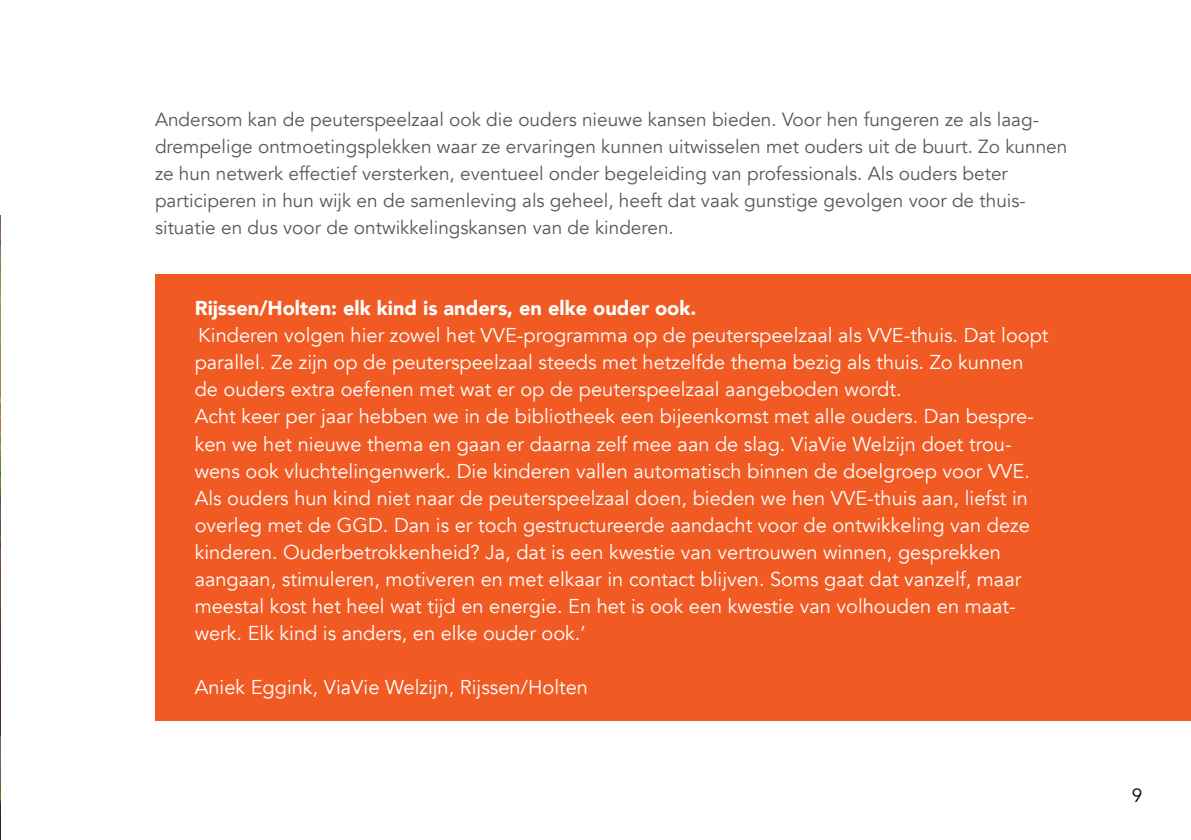
<style>
.page{position:relative;width:1191px;height:840px;background:#fff}
.page>*{position:absolute;margin:0;border:0;box-sizing:border-box;transform-origin:0 0}
.t1{font:20px/27px "Avenir";color:#fff}
.t2{font:19px/27px "Avenir";color:#58595b}
.t3{font:19px "Avenir";color:#000}
.s1{font-weight:900}
.s2{font-family:"Lubalin Graph";font-size:18px;color:#f15a22}
</style>
<div class="page">
<div style="left:155px;top:274px;width:1036px;height:446px;background:#f15a22"></div>
<img style="left:0;top:215px;width:1px;height:624px">
<p class="t2" style="left:155px;top:106px;width:914px">Andersom kan de peuterspeelzaal ook die ouders nieuwe kansen bieden. Voor hen fungeren ze als laag&shy;drempelige ontmoetingsplekken waar ze ervaringen kunnen uitwisselen met ouders uit de buurt. Zo kunnen ze hun netwerk effectief versterken, eventueel onder begeleiding van professionals. Als ouders beter participeren in hun wijk en de samenleving als geheel, heeft dat vaak gunstige gevolgen voor de thuis&shy;situatie en dus voor de ontwikkelingskansen van de kinderen.</p>
<p class="t1" style="left:195px;top:295px;width:855px"><span class="s1">Rijssen/Holten: elk kind is anders, en elke ouder ook.<br></span><span class="s2">‘</span>Kinderen volgen hier zowel het VVE-programma op de peuterspeelzaal als VVE-thuis. Dat loopt parallel. Ze zijn op de peuterspeelzaal steeds met hetzelfde thema bezig als thuis. Zo kunnen de ouders extra oefenen met wat er op de peuterspeelzaal aangeboden wordt.<br>Acht keer per jaar hebben we in de bibliotheek een bijeenkomst met alle ouders. Dan bespre&shy;ken we het nieuwe thema en gaan er daarna zelf mee aan de slag. ViaVie Welzijn doet trou&shy;wens ook vluchtelingenwerk. Die kinderen vallen automatisch binnen de doelgroep voor VVE.<br>Als ouders hun kind niet naar de peuterspeelzaal doen, bieden we hen VVE-thuis aan, liefst in overleg met de GGD. Dan is er toch gestructureerde aandacht voor de ontwikkeling van deze kinderen. Ouderbetrokkenheid? Ja, dat is een kwestie van vertrouwen winnen, gesprekken aangaan, stimuleren, motiveren en met elkaar in contact blijven. Soms gaat dat vanzelf, maar meestal kost het heel wat tijd en energie. En het is ook een kwestie van volhouden en maat&shy;werk. Elk kind is anders, en elke ouder ook.’</p>
<p class="t1" style="left:195px;top:673px;width:395px">Aniek Eggink, ViaVie Welzijn, Rijssen/Holten</p>
<p class="t3" style="left:1131px;top:783px;width:12px">9</p>
</div>
